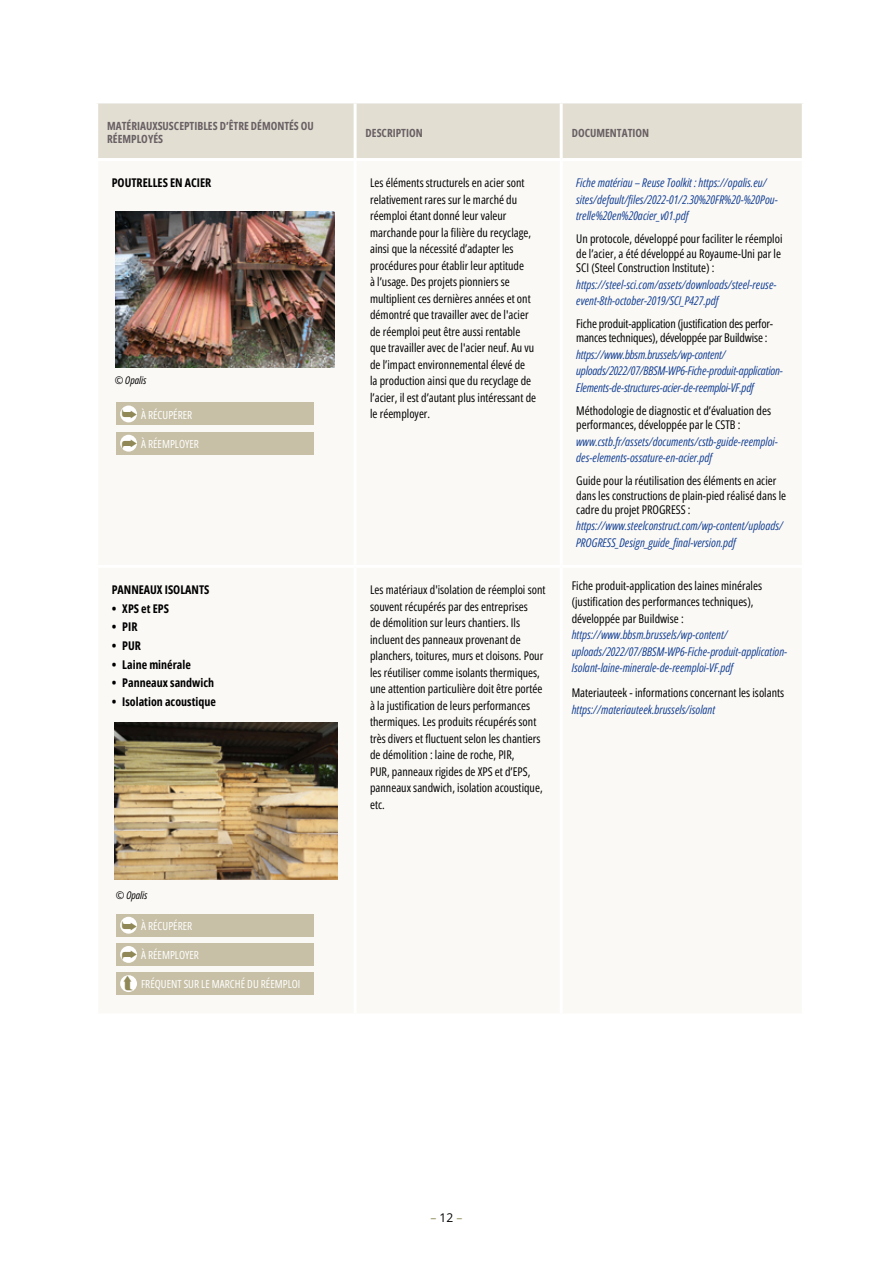
<style>
.page{position:relative;width:893px;height:1263px;background:#fff}
.page>*{position:absolute;margin:0;border:0;box-sizing:border-box;transform-origin:0 0}
.t1{font:12px/16.5px "Open Sans Condensed";color:#000}
.t2{font:italic 12px/16.5px "Open Sans Condensed";color:#164194}
.t3{font:700 12px "Open Sans Condensed";color:#000}
.t4{font:12px "Open Sans";color:#908957}
.t5{font:11.25px "Open Sans Condensed";color:#fff}
.t6{font:700 11.25px/13.5px "Open Sans Condensed";color:#696064}
.t7{font:italic 10.5px "Open Sans Condensed";color:#000}
.s1{color:#908957}
.s2{color:#000}
</style>
<div class="page">
<div style="left:98px;top:103px;width:704px;height:55px;background:#e2ded2"></div>
<hr style="left:354px;top:103px;width:3px;height:55px;background:#fff">
<hr style="left:560px;top:103px;width:3px;height:55px;background:#fff">
<img style="left:115px;top:212px;width:219px;height:155px">
<img style="left:114px;top:723px;width:223px;height:156px">
<div style="left:116px;top:914px;width:197px;height:23px;background:#c7c0a6"></div>
<div style="left:120px;top:917px;width:17px;height:17px;background:#fff;border-radius:50%"></div>
<div style="left:116px;top:943px;width:197px;height:23px;background:#c7c0a6"></div>
<div style="left:120px;top:946px;width:17px;height:17px;background:#fff;border-radius:50%"></div>
<div style="left:116px;top:972px;width:197px;height:23px;background:#c7c0a6"></div>
<div style="left:120px;top:975px;width:17px;height:17px;background:#fff;border-radius:50%"></div>
<div style="left:116px;top:402px;width:197px;height:23px;background:#c7c0a6"></div>
<div style="left:120px;top:406px;width:17px;height:16px;background:#fff;border-radius:50%"></div>
<div style="left:116px;top:432px;width:197px;height:23px;background:#c7c0a6"></div>
<div style="left:120px;top:435px;width:17px;height:17px;background:#fff;border-radius:50%"></div>
<p class="t6" style="left:107px;top:119px;width:208px">MATÉRIAUXSUSCEPTIBLES D’ÊTRE DÉMONTÉS OU<br>RÉEMPLOYÉS</p>
<p class="t6" style="left:366px;top:126px;width:59px">DESCRIPTION</p>
<p class="t6" style="left:572px;top:126px;width:79px">DOCUMENTATION</p>
<p class="t3" style="left:112px;top:174px;width:101px">POUTRELLES EN ACIER</p>
<p class="t1" style="left:370px;top:174px;width:168px">Les éléments structurels en acier sont relativement rares sur le marché du réemploi étant donné leur valeur marchande pour la filière du recyclage, ainsi que la nécessité d’adapter les procédures pour établir leur aptitude<br>à l’usage. Des projets pionniers se multiplient ces dernières années et ont démontré que travailler avec de l'acier de réemploi peut être aussi rentable que travailler avec de l'acier neuf. Au vu de l’impact environnemental élevé de<br>la production ainsi que du recyclage de l’acier, il est d’autant plus intéressant de le réemployer.</p>
<p class="t2" style="left:576px;top:174px;width:203px">Fiche matériau – Reuse Toolkit : https://opalis.eu/ sites/default/files/2022-01/2.30%20FR%20-%20Pou&shy;trelle%20en%20acier_v01.pdf</p>
<p class="t1" style="left:576px;top:231px;width:208px;line-height:14.4px">Un protocole, développé pour faciliter le réemploi de l’acier, a été développé au Royaume-Uni par le<br>SCI (Steel Construction Institute) :</p>
<p class="t2" style="left:576px;top:276px;width:202px">https://steel-sci.com/assets/downloads/steel-reuse&shy;event-8th-october-2019/SCI_P427.pdf</p>
<p class="t1" style="left:576px;top:316px;width:198px;line-height:14.4px">Fiche produit-application (justification des perfor&shy;mances techniques), développée par Buildwise :</p>
<p class="t2" style="left:576px;top:346px;width:208px">https://www.bbsm.brussels/wp-content/ uploads/2022/07/BBSM-WP6-Fiche-produit-application-<br>Elements-de-structures-acier-de-reemploi-VF.pdf</p>
<p class="t1" style="left:576px;top:403px;width:196px;line-height:14.4px">Méthodologie de diagnostic et d’évaluation des performances, développée par le CSTB :</p>
<p class="t2" style="left:576px;top:433px;width:203px">www.cstb.fr/assets/documents/cstb-guide-reemploi&shy;des-elements-ossature-en-acier.pdf</p>
<p class="t1" style="left:576px;top:473px;width:211px;line-height:14.4px">Guide pour la réutilisation des éléments en acier dans les constructions de plain-pied réalisé dans le cadre du projet PROGRESS :</p>
<p class="t2" style="left:576px;top:517px;width:208px">https://www.steelconstruct.com/wp-content/uploads/<br>PROGRESS_Design_guide_final-version.pdf</p>
<p class="t7" style="left:115px;top:373px;width:33px">© Opalis</p>
<p class="t5" style="left:122px;top:407px;width:72px"><span class="s1">➥</span> À RÉCUPÉRER</p>
<p class="t5" style="left:122px;top:436px;width:79px"><span class="s1">➦</span> À RÉEMPLOYER</p>
<p class="t3" style="left:112px;top:581px;width:99px">PANNEAUX ISOLANTS</p>
<p class="t3" style="left:112px;top:600px;width:59px">• XPS et EPS</p>
<p class="t3" style="left:112px;top:618px;width:27px">• PIR</p>
<p class="t3" style="left:112px;top:637px;width:31px">• PUR</p>
<p class="t3" style="left:112px;top:656px;width:81px">• Laine minérale</p>
<p class="t3" style="left:112px;top:674px;width:104px">• Panneaux sandwich</p>
<p class="t3" style="left:112px;top:693px;width:106px">• Isolation acoustique</p>
<p class="t7" style="left:116px;top:887px;width:33px">© Opalis</p>
<p class="t5" style="left:122px;top:918px;width:72px"><span class="s1">➥</span> À RÉCUPÉRER</p>
<p class="t5" style="left:122px;top:947px;width:79px"><span class="s1">➦</span> À RÉEMPLOYER</p>
<p class="t5" style="left:141px;top:976px;width:161px">FRÉQUENT SUR LE MARCHÉ DU RÉEMPLOI</p>
<p class="t1" style="left:370px;top:581px;width:177px">Les matériaux d'isolation de réemploi sont souvent récupérés par des entreprises<br>de démolition sur leurs chantiers. Ils incluent des panneaux provenant de planchers, toitures, murs et cloisons. Pour les réutiliser comme isolants thermiques, une attention particulière doit être portée à la justification de leurs performances thermiques. Les produits récupérés sont très divers et fluctuent selon les chantiers de démolition : laine de roche, PIR,<br>PUR, panneaux rigides de XPS et d’EPS, panneaux sandwich, isolation acoustique, etc.</p>
<p class="t1" style="left:572px;top:577px;width:192px">Fiche produit-application des laines minérales (justification des performances techniques), développée par Buildwise :</p>
<p class="t2" style="left:572px;top:626px;width:217px">https://www.bbsm.brussels/wp-content/ uploads/2022/07/BBSM-WP6-Fiche-produit-application-<br>Isolant-laine-minerale-de-reemploi-VF.pdf</p>
<p class="t1" style="left:572px;top:684px;width:214px">Materiauteek - informations concernant les isolants</p>
<p class="t2" style="left:572px;top:701px;width:145px">https://materiauteek.brussels/isolant</p>
<p class="t4" style="left:430px;top:1209px;width:33px">– <span class="s2">12</span> –</p>
</div>
